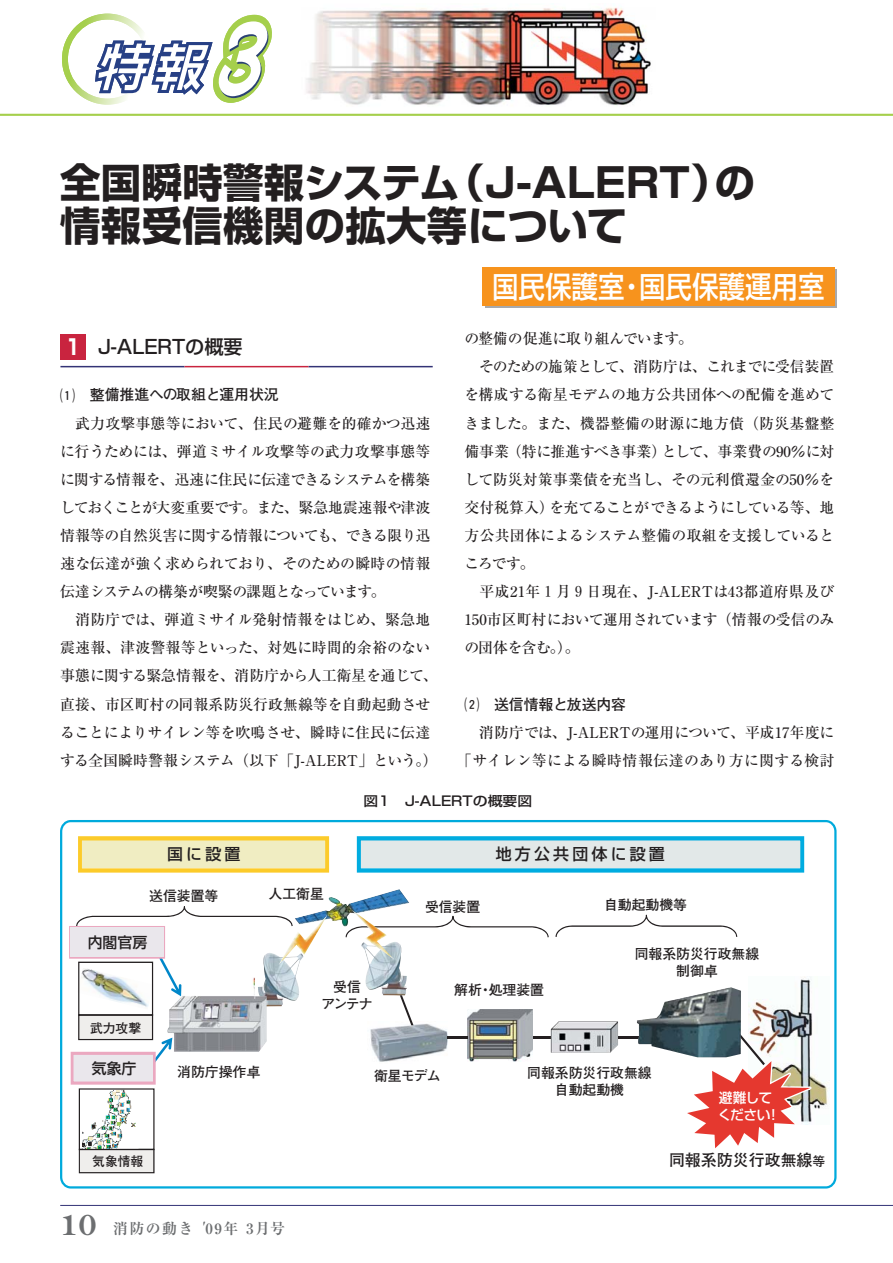
<style>
.page{position:relative;width:893px;height:1263px;background:#fff}
.page>*{position:absolute;margin:0;border:0;box-sizing:border-box;transform-origin:0 0}
.t1{font:700 40.35px/42.5px "Shin Go";letter-spacing:.01em;color:#231f20}
.t2{font:500 29.7px "Shin Go";color:#fff;scale:.89 1}
.t3{font:700 21.3px "Shin Go";color:#fff}
.t4{font:500 19.2px "Shin Go";color:#231f20}
.t5{font:500 15.9px "Shin Go";letter-spacing:.2em;color:#231f20}
.t6{font:700 15.9px "Futo Go B101";color:#231f20}
.t7{font:500 14.85px/28px "Ryumin";color:#231f20;text-align:justify}
.t8{font:500 14.85px "Ryumin";letter-spacing:.02em;color:#231f20}
.t9{font:500 14.85px "Ryumin";letter-spacing:-.065em;color:#231f20}
.t10{font:500 14.85px "Ryumin";letter-spacing:-.08em;color:#231f20}
.t11{font:700 14.85px "Futo Go B101";letter-spacing:-.005em;color:#231f20}
.t12{font:500 14.85px "Ryumin";letter-spacing:-.04em;color:#231f20}
.t13{font:700 14.85px "Ryumin";letter-spacing:.1em;color:#6c6e70}
.t14{font:500 14.85px "Shin Go";color:#231f20}
.t15{font:700 13.8px/16.8px "Futo Go B101";color:#231f20;text-align:center}
.t16{font:500 13.8px/16.8px "Shin Go";letter-spacing:-.045em;color:#fff}
.t17{font:500 13.35px "Shin Go";color:#231f20;scale:1.11 1}
.t18{font:700 12.75px "Futo Go B101";color:#231f20}
.s1{font-family:"Ftg Hround";font-weight:400}
.s2{font-size:12.75px}
.s3{font-family:"Century Old Style";font-size:27.6px}
.s4{font-style:italic}
</style>
<div class="page">
<hr style="left:60px;top:1205px;width:832px;height:1px;background:#333376">
<hr style="left:0;top:114px;width:892px;height:2px;background:#a5cf4c">
<svg style="left:62px;top:14px;width:210px;height:91px"></svg>
<div style="left:485px;top:269px;width:351px;height:38px;background:#f7931d"></div>
<div style="left:482px;top:267px;width:352px;height:38px;background:#f7931d"></div>
<img style="left:306px;top:7px;width:345px;height:98px">
<div style="left:60px;top:334px;width:26px;height:26px;background:#c9243f"></div>
<hr style="left:60px;top:366px;width:124px;height:1px;background:#333376">
<hr style="left:184px;top:366px;width:124px;height:1px;background:#c9243f">
<hr style="left:308px;top:366px;width:124px;height:1px;background:#333376">
<img style="left:321px;top:913px;width:29px;height:14px">
<hr style="left:533px;top:1036px;width:108px;height:2px;background:#231f20">
<img style="left:399px;top:944px;width:5px;height:38px">
<svg style="left:78px;top:836px;width:251px;height:37px"></svg>
<svg style="left:357px;top:836px;width:447px;height:37px"></svg>
<img style="left:748px;top:977px;width:80px;height:129px">
<svg style="left:555px;top:915px;width:182px;height:22px"></svg>
<svg style="left:345px;top:916px;width:203px;height:21px"></svg>
<img style="left:370px;top:1024px;width:79px;height:38px">
<div style="left:60px;top:820px;width:776px;height:369px;border:2px solid #00aadc;border-radius:10px"></div>
<img style="left:352px;top:910px;width:42px;height:50px">
<img style="left:292px;top:915px;width:35px;height:50px">
<img style="left:467px;top:1009px;width:65px;height:52px">
<img style="left:637px;top:987px;width:104px;height:66px">
<svg style="left:69px;top:906px;width:223px;height:267px"></svg>
<img style="left:166px;top:977px;width:100px;height:75px">
<svg style="left:400px;top:995px;width:13px;height:30px"></svg>
<svg style="left:679px;top:1023px;width:144px;height:126px"></svg>
<hr style="left:447px;top:1036px;width:20px;height:2px;background:#231f20">
<img style="left:551px;top:1022px;width:67px;height:31px">
<h1 class="t1" style="left:60px;top:168px;width:696px">全国瞬時警報システム（J-ALERT）の情報受信機関の拡大等について</h1>
<h2 class="t2" style="left:492px;top:275px;width:375px">国民保護室・国民保護運用室</h2>
<h3 class="t3" style="left:62px;top:339px;width:23px">１</h3>
<p class="t12" style="left:464px;top:333px;width:230px">の整備の促進に取り組んでいます。</p>
<p class="t10" style="left:479px;top:362px;width:357px">そのための施策として、消防庁は、これまでに受信装置</p>
<p class="t8" style="left:464px;top:390px;width:371px">を構成する衛星モデムの地方公共団体への配備を進めて</p>
<p class="t7" style="left:464px;top:411px;width:371px">きました。また、機器整備の財源に地方債（防災基盤整</p>
<p class="t7" style="left:464px;top:439px;width:371px">備事業（特に推進すべき事業）として、事業費の90％に対</p>
<p class="t7" style="left:464px;top:467px;width:371px">して防災対策事業債を充当し、その元利償還金の50％を</p>
<p class="t9" style="left:464px;top:502px;width:371px">交付税算入）を充てることができるようにしている等、地</p>
<p class="t7" style="left:464px;top:523px;width:371px">方公共団体によるシステム整備の取組を支援していると</p>
<p class="t7" style="left:464px;top:552px;width:72px">ころです。</p>
<p class="t8" style="left:479px;top:586px;width:356px">平成21年１月９日現在、J-ALERTは43都道府県及び</p>
<p class="t7" style="left:464px;top:608px;width:371px">150市区町村において運用されています（情報の受信のみ</p>
<p class="t7" style="left:464px;top:636px;width:117px">の団体を含む。）。</p>
<p class="t4" style="left:98px;top:339px;width:146px">J-ALERTの概要</p>
<p class="t11" style="left:60px;top:389px;width:220px"><span class="s1">a</span> 整備推進への取組と運用状況</p>
<p class="t7" style="left:60px;top:411px;width:371px;text-indent:15px">武力攻撃事態等において、住民の避難を的確かつ迅速に行うためには、弾道ミサイル攻撃等の武力攻撃事態等に関する情報を、迅速に住民に伝達できるシステムを構築しておくことが大変重要です。また、緊急地震速報や津波情報等の自然災害に関する情報についても、できる限り迅速な伝達が強く求められており、そのための瞬時の情報伝達システムの構築が喫緊の課題となっています。</p>
<p class="t7" style="left:60px;top:608px;width:379px;text-align:center">消防庁では、弾道ミサイル発射情報をはじめ、緊急地<br>震速報、津波警報等といった、対処に時間的余裕のない事態に関する緊急情報を、消防庁から人工衛星を通じて、直接、市区町村の同報系防災行政無線等を自動起動させることによりサイレン等を吹鳴させ、瞬時に住民に伝達する全国瞬時警報システム（以下「J-ALERT」という。）</p>
<p class="t11" style="left:464px;top:698px;width:163px"><span class="s1">s</span> 送信情報と放送内容</p>
<p class="t7" style="left:457px;top:720px;width:379px;text-align:right">消防庁では、J-ALERTの運用について、平成17年度に<br>「サイレン等による瞬時情報伝達のあり方に関する検討</p>
<p class="t5" style="left:167px;top:848px;width:75px">国に設置</p>
<p class="t15" style="left:149px;top:889px;width:71px">送信装置等</p>
<p class="t14" style="left:88px;top:937px;width:61px">内閣官房</p>
<p class="t18" style="left:90px;top:1023px;width:53px">武力攻撃</p>
<p class="t15" style="left:268px;top:887px;width:57px">人工衛星</p>
<p class="t17" style="left:363px;top:796px;width:153px">図1 J-ALERTの概要図</p>
<p class="t5" style="left:496px;top:848px;width:171px">地方公共団体に設置</p>
<p class="t15" style="left:425px;top:900px;width:57px">受信装置</p>
<p class="t15" style="left:604px;top:898px;width:84px">自動起動機等</p>
<p class="t15" style="left:634px;top:947px;width:126px">同報系防災行政無線制御卓</p>
<p class="t15" style="left:321px;top:980px;width:53px">受信<br>アンテナ</p>
<p class="t15" style="left:454px;top:983px;width:91px">解析・処理装置</p>
<p class="t14" style="left:92px;top:1063px;width:46px">気象庁</p>
<p class="t15" style="left:177px;top:1064px;width:84px">消防庁操作卓</p>
<p class="t15" style="left:527px;top:1066px;width:126px">同報系防災行政無線自動起動機</p>
<p class="t15" style="left:374px;top:1069px;width:68px">衛星モデム</p>
<p class="t16" style="left:717px;top:1091px;width:59px">避難してください!</p>
<p class="t18" style="left:92px;top:1156px;width:53px">気象情報</p>
<p class="t6" style="left:669px;top:1154px;width:158px">同報系防災行政無線<span class="s2">等</span></p>
<p class="t13" style="left:60px;top:1223px;width:226px"><span class="s3">10</span> 消防の動き <span class="s4">'</span>09年 3月号</p>
</div>
